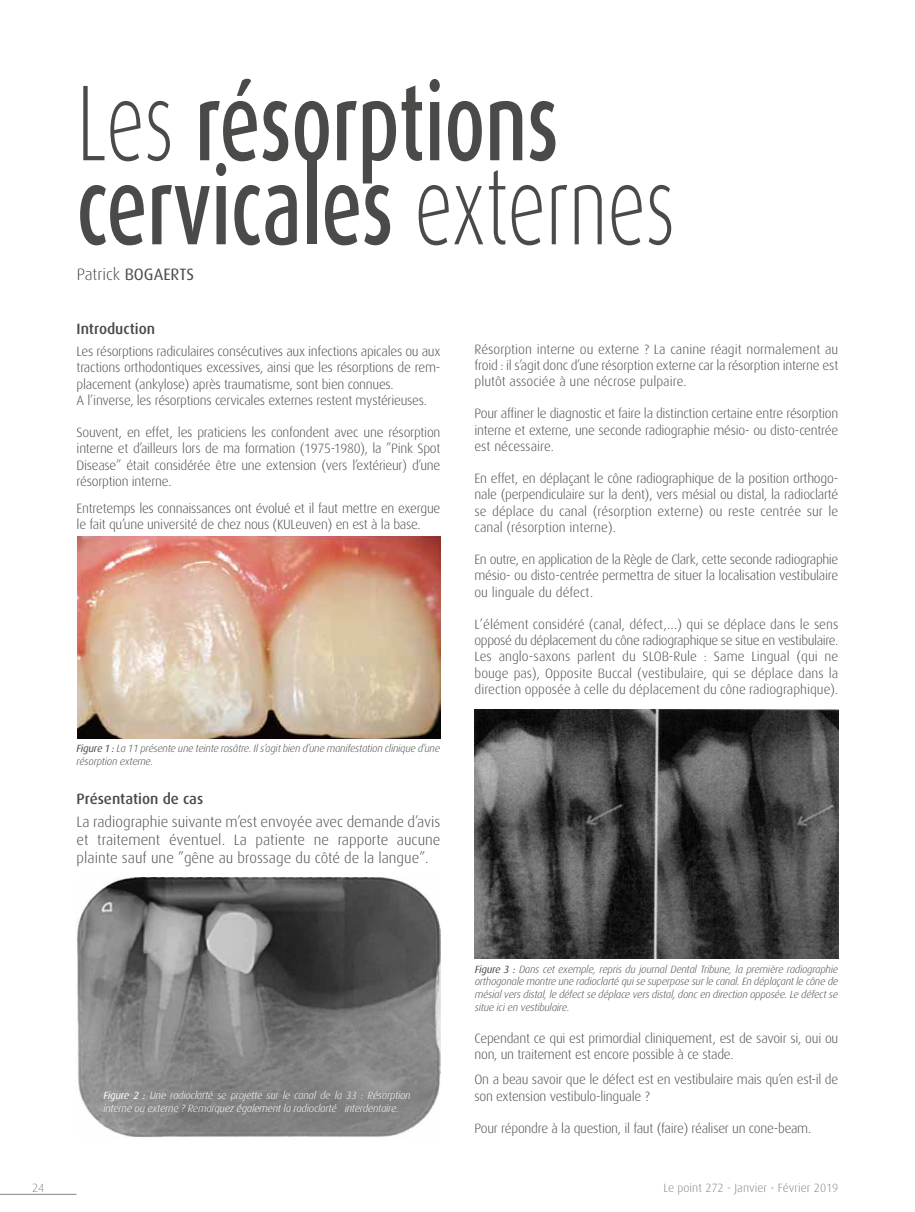
<style>
.page{position:relative;width:915px;height:1212px;background:#fff}
.page>*{position:absolute;margin:0;border:0;box-sizing:border-box;transform-origin:0 0}
.t1{font:500 108px/84px "Dax";color:#4a4a49;scale:.7 1}
.t2{font:16.5px "Dax";color:#4a4a49}
.t3{font:300 15px/18px "Dax";color:#4a4a49;text-align:justify}
.t4{font:500 15px "Dax";color:#4a4a49}
.t5{font:300 13.5px/16.2px "Dax";letter-spacing:-.02em;color:#4a4a49;text-align:justify}
.t6{font:300 12px "Dax";color:#878787}
.t7{font:italic 300 10.5px/12.6px "Dax";letter-spacing:-.02em;color:#4a4a49}
.t8{font:italic 300 10.5px/12.6px "Dax";letter-spacing:-.02em;color:#fff}
.s1{font-weight:300}
.s2{font-weight:400}
</style>
<div class="page">
<hr style="left:0;top:1194px;width:77px;height:1px;background:#878787">
<img style="left:77px;top:537px;width:363px;height:201px">
<img style="left:77px;top:877px;width:363px;height:261px">
<img style="left:475px;top:709px;width:363px;height:249px">
<h1 class="t1" style="left:77px;top:82px;width:856px"><span class="s1">Les</span> résorptions cervicales <span class="s1">externes</span></h1>
<p class="t2" style="left:77px;top:265px;width:119px"><span class="s1">Patrick</span> BOGAERTS</p>
<p class="t4" style="left:77px;top:320px;width:80px">Introduction</p>
<p class="t5" style="left:77px;top:344px;width:365px;text-align:left">Les résorptions radiculaires consécutives aux infections apicales ou aux tractions orthodontiques excessives, ainsi que les résorptions de rem&shy;placement (ankylose) après traumatisme, sont bien connues.<br>A l’inverse, les résorptions cervicales externes restent mystérieuses.</p>
<p class="t5" style="left:77px;top:425px;width:365px">Souvent, en effet, les praticiens les confondent avec une résorption interne et d’ailleurs lors de ma formation (1975-1980), la ”Pink Spot Disease” était considérée être une extension (vers l’extérieur) d’une résorption interne.</p>
<p class="t5" style="left:77px;top:500px;width:365px">Entretemps les connaissances ont évolué et il faut mettre en exergue le fait qu’une université de chez nous (KULeuven) en est à la base.</p>
<p class="t7" style="left:77px;top:742px;width:365px"><span class="s2">Figure 1 :</span> La 11 présente une teinte rosâtre. Il s’agit bien d’une manifestation clinique d’une résorption externe.</p>
<p class="t4" style="left:77px;top:790px;width:128px">Présentation de cas</p>
<p class="t3" style="left:77px;top:813px;width:365px">La radiographie suivante m’est envoyée avec demande d’avis et traitement éventuel. La patiente ne rapporte aucune plainte sauf une ”gêne au brossage du côté de la langue”.</p>
<p class="t5" style="left:474px;top:341px;width:365px">Résorption interne ou externe ? La canine réagit normalement au froid : il s’agit donc d’une résorption externe car la résorption interne est plutôt associée à une nécrose pulpaire.</p>
<p class="t5" style="left:474px;top:406px;width:365px">Pour affiner le diagnostic et faire la distinction certaine entre résorption interne et externe, une seconde radiographie mésio- ou disto-centrée est nécessaire.</p>
<p class="t5" style="left:474px;top:470px;width:365px">En effet, en déplaçant le cône radiographique de la position orthogo&shy;nale (perpendiculaire sur la dent), vers mésial ou distal, la radioclarté se déplace du canal (résorption externe) ou reste centrée sur le canal (résorption interne).</p>
<p class="t5" style="left:474px;top:551px;width:365px">En outre, en application de la Règle de Clark, cette seconde radiographie mésio- ou disto-centrée permettra de situer la localisation vestibulaire ou linguale du défect.</p>
<p class="t5" style="left:474px;top:616px;width:365px">L’élément considéré (canal, défect,…) qui se déplace dans le sens opposé du déplacement du cône radiographique se situe en vestibulaire.<br>Les anglo-saxons parlent du SLOB-Rule : Same Lingual (qui ne bouge pas), Opposite Buccal (vestibulaire, qui se déplace dans la direction opposée à celle du déplacement du cône radiographique).</p>
<p class="t8" style="left:103px;top:1089px;width:308px"><span class="s2">Figure 2 :</span> Une radioclarté se projette sur le canal de la 33 : Résorption interne ou externe ? Remarquez également la radioclarté interdentaire.</p>
<p class="t7" style="left:474px;top:963px;width:365px;text-align:justify"><span class="s2">Figure 3 :</span> Dans cet exemple, repris du journal Dental Tribune, la première radiographie orthogonale montre une radioclarté qui se superpose sur le canal. En déplaçant le cône de mésial vers distal, le défect se déplace vers distal, donc en direction opposée. Le défect se situe ici en vestibulaire.</p>
<p class="t5" style="left:474px;top:1030px;width:365px">Cependant ce qui est primordial cliniquement, est de savoir si, oui ou non, un traitement est encore possible à ce stade.</p>
<p class="t5" style="left:474px;top:1072px;width:365px">On a beau savoir que le défect est en vestibulaire mais qu’en est-il de son extension vestibulo-linguale ?</p>
<p class="t5" style="left:474px;top:1120px;width:338px">Pour répondre à la question, il faut (faire) réaliser un cone-beam.</p>
<p class="t6" style="left:32px;top:1181px;width:14px">24</p>
<p class="t6" style="left:663px;top:1181px;width:176px">Le point 272 - Janvier - Février 2019</p>
</div>
